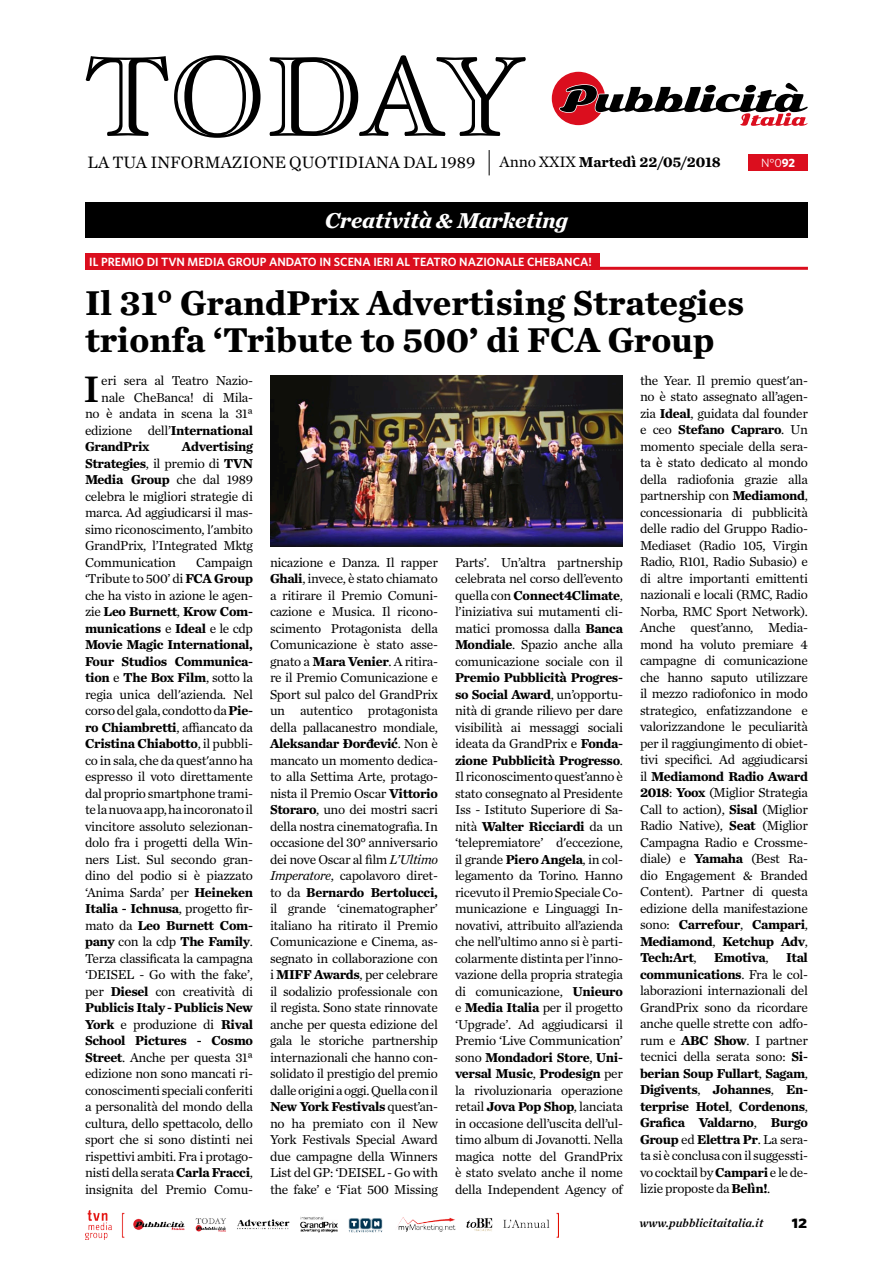
<style>
.page{position:relative;width:893px;height:1263px;background:#fff}
.page>*{position:absolute;margin:0;border:0;box-sizing:border-box;transform-origin:0 0}
.t1{font:38.55px "Chronicle Text G1 Semi";color:#000}
.t2{font:700 36px/37.5px "Chronicle Text G1";color:#000}
.t3{font:italic 700 22.5px "Chronicle Text G1";color:#fff}
.t4{font:18px "Whitney Bold SC";color:#000}
.t5{font:17.25px "Chronicle Text G1";color:#000}
.t6{font:700 15px "Chronicle Text G1";color:#000}
.t7{font:13.5px/16.5px "Chronicle Text G1";letter-spacing:-.025em;color:#000;text-align:justify}
.t8{font:700 13.5px "Chronicle Text G1";letter-spacing:-.025em;color:#000}
.t9{font:600 12px "Whitney";color:#fff}
.t10{font:italic 12px "Chronicle Text G1 Semi";color:#000}
.t11{font:12px "Whitney";color:#fff}
.s1{font-weight:400;font-size:15.75px}
.s2{font-weight:700}
.s3{font-style:italic}
.s4{font-weight:400}
</style>
<div class="page">
<div style="left:748px;top:155px;width:60px;height:16px;background:#db0e1e"></div>
<svg style="left:86px;top:55px;width:440px;height:83px"></svg>
<svg style="left:489px;top:150px;width:1px;height:25px"></svg>
<svg style="left:552px;top:72px;width:256px;height:54px"></svg>
<div style="left:85px;top:202px;width:723px;height:36px;background:#000"></div>
<img style="left:86px;top:1210px;width:473px;height:29px">
<hr style="left:85px;top:267px;width:723px;height:3px;background:#db0e1e">
<div style="left:85px;top:253px;width:515px;height:17px;background:#db0e1e"></div>
<img style="left:270px;top:375px;width:353px;height:171px">
<p class="t5" style="left:87px;top:150px;width:389px">LA TUA INFORMAZIONE QUOTIDIANA DAL 1989</p>
<p class="t6" style="left:500px;top:150px;width:223px"><span class="s1">Anno XXIX</span> Martedì 22/05/2018</p>
<p class="t11" style="left:761px;top:155px;width:35px">N°0<span class="s2">92</span></p>
<h3 class="t3" style="left:325px;top:202px;width:245px">Creatività &amp; Marketing</h3>
<p class="t9" style="left:89px;top:255px;width:504px">IL PREMIO DI TVN MEDIA GROUP ANDATO IN SCENA IERI AL TEATRO NAZIONALE CHEBANCA!</p>
<h2 class="t2" style="left:85px;top:282px;width:661px">Il 31° GrandPrix Advertising Strategies trionfa ‘Tribute to 500’ di FCA Group</h2>
<h1 class="t1" style="left:83px;top:359px;width:18px">I</h1>
<p class="t7" style="left:101px;top:372px;width:153px">eri sera al Teatro Nazio-</p>
<p class="t7" style="left:101px;top:388px;width:153px">nale CheBanca! di Mila-</p>
<p class="t7" style="left:85px;top:405px;width:169px">no è andata in scena la 31ª</p>
<p class="t7" style="left:85px;top:421px;width:169px">edizione dell’<span class="s2">International</span></p>
<p class="t8" style="left:85px;top:436px;width:66px">GrandPrix</p>
<p class="t7" style="left:85px;top:438px;width:169px;text-indent:97px"><span class="s2">Advertising Strategies</span>, il premio di <span class="s2">TVN Media Group</span> che dal 1989 celebra le migliori strategie di marca. Ad aggiudicarsi il mas&shy;simo riconoscimento, l'ambito GrandPrix, l’Integrated Mktg Communication</p>
<p class="t7" style="left:85px;top:553px;width:169px;text-indent:111px">Campaign ‘Tribute to 500’ di <span class="s2">FCA Group </span>che ha visto in azione le agen&shy;zie <span class="s2">Leo Burnett</span>, <span class="s2">Krow Com&shy;munications</span> e <span class="s2">Ideal</span> e le cdp <span class="s2">Movie Magic International, Four Studios Communica&shy;tion</span> e <span class="s2">The Box Film</span>, sotto la regia unica dell'azienda. Nel corso del gala, condotto da <span class="s2">Pie&shy;ro Chiambretti</span>, affiancato da <span class="s2">Cristina Chiabotto</span>, il pubbli&shy;co in sala, che da quest'anno ha espresso il voto direttamente dal proprio smartphone trami&shy;te la nuova app, ha incoronato il vincitore assoluto selezionan&shy;dolo fra i progetti della Win&shy;ners List. Sul secondo gran&shy;dino del podio si è piazzato ‘Anima Sarda’ per <span class="s2">Heineken Italia - Ichnusa</span>, progetto fir&shy;mato da <span class="s2">Leo Burnett Com&shy;pany</span> con la cdp <span class="s2">The Family</span>.<br>Terza classificata la campagna ‘DEISEL - Go with the fake’, per <span class="s2">Diesel</span> con creatività di <span class="s2">Publicis Italy - Publicis New York</span> e produzione di <span class="s2">Rival School Pictures - Cosmo Street</span>. Anche per questa 31ª edizione non sono mancati ri&shy;conoscimenti speciali conferiti a personalità del mondo della cultura, dello spettacolo, dello sport che si sono distinti nei rispettivi ambiti. Fra i protago&shy;nisti della serata <span class="s2">Carla Fracci</span>, insignita del Premio Comu-</p>
<p class="t7" style="left:270px;top:553px;width:169px">nicazione e Danza. Il rapper <span class="s2">Ghali</span>, invece, è stato chiamato a ritirare il Premio Comuni&shy;cazione e Musica. Il ricono&shy;scimento Protagonista della Comunicazione è stato asse&shy;gnato a <span class="s2">Mara Venier</span>. A ritira&shy;re il Premio Comunicazione e Sport sul palco del GrandPrix un autentico protagonista della pallacanestro mondiale, <span class="s2">Aleksandar Đorđević</span>. Non è mancato un momento dedica&shy;to alla Settima Arte, protago&shy;nista il Premio Oscar <span class="s2">Vittorio Storaro</span>, uno dei mostri sacri della nostra cinematografia. In occasione del 30° anniversario dei nove Oscar al film <span class="s3">L’Ultimo Imperatore</span>, capolavoro diret&shy;to da <span class="s2">Bernardo Bertolucci, </span>il grande ‘cinematographer’ italiano ha ritirato il Premio Comunicazione e Cinema, as&shy;segnato in collaborazione con i <span class="s2">MIFF Awards</span>, per celebrare il sodalizio professionale con il regista. Sono state rinnovate anche per questa edizione del gala le storiche partnership internazionali che hanno con&shy;solidato il prestigio del premio dalle origini a oggi. Quella con il <span class="s2">New York Festivals</span> quest’an&shy;no ha premiato con il New York Festivals Special Award due campagne della Winners List del GP: ‘DEISEL - Go with the fake’ e ‘Fiat 500 Missing</p>
<p class="t7" style="left:455px;top:553px;width:169px">Parts’. Un’altra partnership celebrata nel corso dell’evento quella con <span class="s2">Connect4Climate</span>, l’iniziativa sui mutamenti cli&shy;matici promossa dalla <span class="s2">Banca Mondiale</span>. Spazio anche alla comunicazione sociale con il</p>
<p class="t7" style="left:455px;top:669px;width:169px"><span class="s2">Premio Pubblicità Progres&shy;so Social Award</span>, un’opportu&shy;nità di grande rilievo per dare visibilità ai messaggi sociali ideata da GrandPrix e <span class="s2">Fonda&shy;zione Pubblicità Progresso</span>.<br>Il riconoscimento quest’anno è stato consegnato al Presidente Iss - Istituto Superiore di Sa&shy;nità <span class="s2">Walter Ricciardi</span> da un ‘telepremiatore’ d'eccezione, il grande <span class="s2">Piero Angela</span>, in col&shy;legamento da Torino. Hanno ricevuto il Premio Speciale Co&shy;municazione e Linguaggi In&shy;novativi, attribuito all’azienda che nell’ultimo anno si è parti&shy;colarmente distinta per l’inno&shy;vazione della propria strategia di comunicazione, <span class="s2">Unieuro </span>e <span class="s2">Media Italia</span> per il progetto ‘Upgrade’. Ad aggiudicarsi il Premio ‘Live Communication’ sono <span class="s2">Mondadori Store</span>, <span class="s2">Uni&shy;versal Music</span>, <span class="s2">Prodesign</span> per la rivoluzionaria operazione retail <span class="s2">Jova Pop Shop</span>, lanciata in occasione dell’uscita dell’ul&shy;timo album di Jovanotti. Nella magica notte del GrandPrix è stato svelato anche il nome della Independent Agency of</p>
<p class="t7" style="left:640px;top:371px;width:169px">the Year. Il premio quest'an&shy;no è stato assegnato all’agen&shy;zia <span class="s2">Ideal</span>, guidata dal founder e ceo <span class="s2">Stefano Capraro</span>. Un momento speciale della sera&shy;ta è stato dedicato al mondo della radiofonia grazie alla partnership con <span class="s2">Mediamond</span>, concessionaria di pubblicità delle radio del Gruppo Radio-Mediaset (Radio 105, Virgin Radio, R101, Radio Subasio) e di altre importanti emittenti nazionali e locali (RMC, Radio Norba, RMC Sport Network).<br>Anche quest’anno, Media&shy;mond ha voluto premiare 4 campagne di comunicazione che hanno saputo utilizzare il mezzo radiofonico in modo strategico, enfatizzandone e valorizzandone le peculiarità per il raggiungimento di obiet&shy;tivi specifici. Ad aggiudicarsi il <span class="s2">Mediamond Radio Award 2018</span>: <span class="s2">Yoox</span> (Miglior Strategia Call to action), <span class="s2">Sisal</span> (Miglior Radio Native), <span class="s2">Seat</span> (Miglior Campagna Radio e Crossme&shy;diale) e <span class="s2">Yamaha</span> (Best Ra&shy;dio Engagement &amp; Branded Content). Partner di questa edizione della manifestazione sono: <span class="s2">Carrefour</span>, <span class="s2">Campari</span>, <span class="s2">Mediamond</span>, <span class="s2">Ketchup Adv</span>, <span class="s2">Tech:Art</span>,</p>
<p class="t8" style="left:714px;top:947px;width:56px">Emotiva<span class="s4">,</span></p>
<p class="t7" style="left:640px;top:949px;width:169px;text-indent:146px"><span class="s2">Ital communications</span>. Fra le col&shy;laborazioni internazionali del GrandPrix sono da ricordare anche quelle strette con adfo&shy;rum e <span class="s2">ABC Show</span>. I partner tecnici della serata sono: <span class="s2">Si&shy;berian Soup Fullart</span>, <span class="s2">Sagam</span>, <span class="s2">Digivents</span>, <span class="s2">Johannes</span>, <span class="s2">En&shy;terprise Hotel</span>, <span class="s2">Cordenons</span>, <span class="s2">Grafica Valdarno</span>, <span class="s2">Burgo Group</span> ed <span class="s2">Elettra Pr</span>. La sera&shy;ta si è conclusa con il suggessti&shy;vo cocktail by <span class="s2">Campari</span> e le de&shy;lizie proposte da <span class="s2">Belìn!</span>.</p>
<p class="t10" style="left:639px;top:1213px;width:126px">www.pubblicitaitalia.it</p>
<h3 class="t4" style="left:792px;top:1210px;width:17px">12</h3>
</div>
